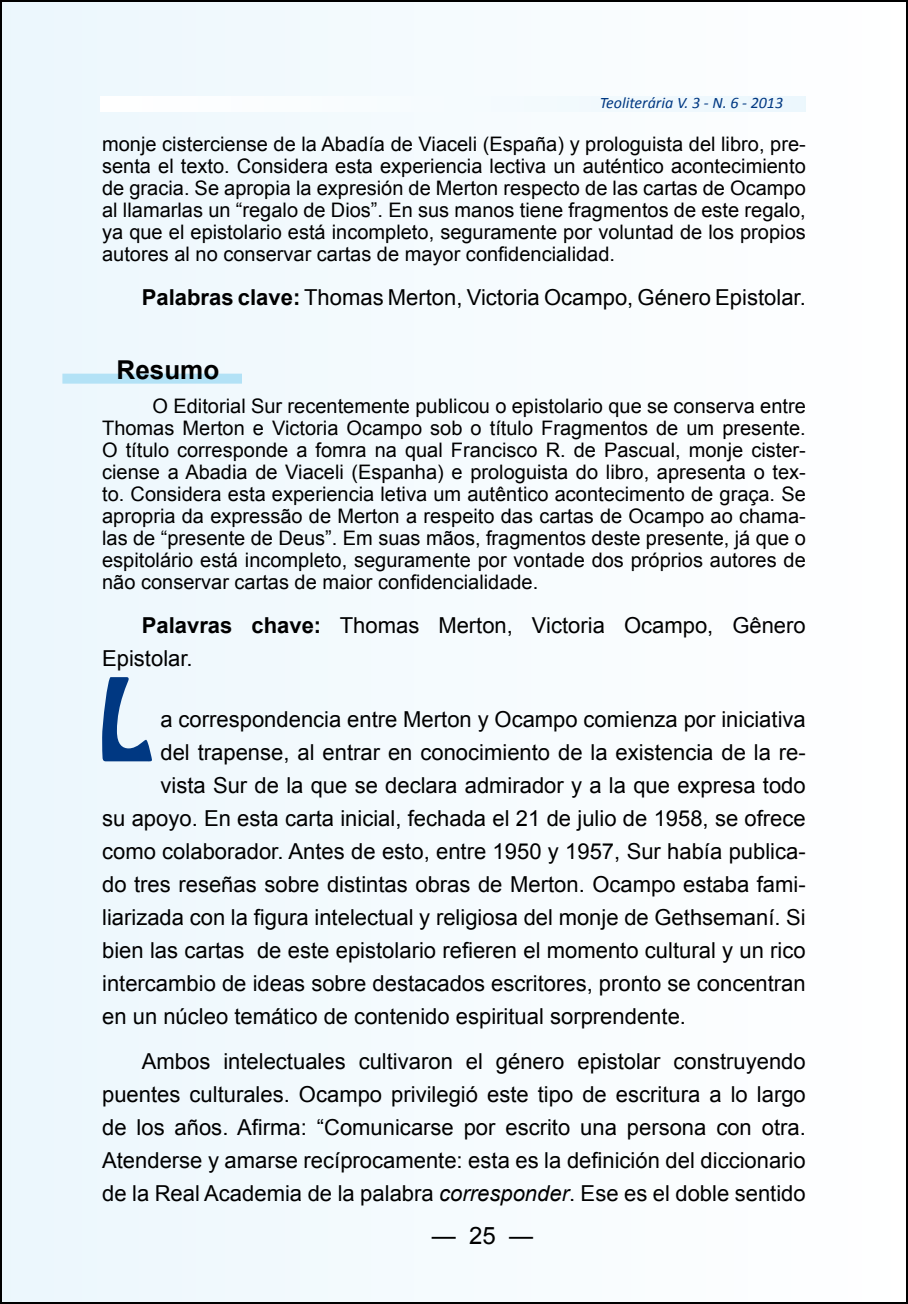
<style>
.page{position:relative;width:908px;height:1304px;background:#fff}
.page>*{position:absolute;margin:0;border:0;box-sizing:border-box;transform-origin:0 0}
.t1{font:101.2px "Hobo Std";color:#003882}
.t2{font:700 26px "Arial";color:#000}
.t3{font:24px "Arial";color:#000}
.t4{font:22px/33px "Arial";color:#000}
.t5{font:20px/22px "Arial";color:#000;text-align:justify}
.t6{font:italic 16px "Calibri";color:#003882}
.s1{font-weight:700}
.s2{font-style:italic}
</style>
<div class="page">
<div style="left:1px;top:1px;width:905px;height:1302px;background:#f5fbfe"></div>
<div style="left:62px;top:374px;width:180px;height:10px;background:#b3e2f6"></div>
<p class="t6" style="left:599px;top:93px;width:185px">Teoliterária V. 3 - N. 6 - 2013</p>
<p class="t5" style="left:102px;top:133px;width:704px">monje cisterciense de la Abadía de Viaceli (España) y prologuista del libro, pre&shy;senta el texto. Considera esta experiencia lectiva un auténtico acontecimiento de gracia. Se apropia la expresión de Merton respecto de las cartas de Ocampo al llamarlas un “regalo de Dios”. En sus manos tiene fragmentos de este regalo, ya que el epistolario está incompleto, seguramente por voluntad de los propios autores al no conservar cartas de mayor confidencialidad.</p>
<p class="t4" style="left:142px;top:281px;width:665px"><span class="s1">Palabras clave:</span> Thomas Merton, Victoria Ocampo, Género Epistolar.</p>
<p class="t2" style="left:117px;top:353px;width:104px">Resumo</p>
<p class="t5" style="left:102px;top:395px;width:704px;text-indent:50px">O Editorial Sur recentemente publicou o epistolario que se conserva entre Thomas Merton e Victoria Ocampo sob o título Fragmentos de um presente.<br>O título corresponde a fomra na qual Francisco R. de Pascual, monje cister&shy;ciense a Abadia de Viaceli (Espanha) e prologuista do libro, apresenta o tex&shy;to. Considera esta experiencia letiva um autêntico acontecimento de graça. Se apropria da expressão de Merton a respeito das cartas de Ocampo ao chama&shy;las de “presente de Deus”. Em suas mãos, fragmentos deste presente, já que o espitolário está incompleto, seguramente por vontade dos próprios autores de não conservar cartas de maior confidencialidade.</p>
<p class="t4" style="left:102px;top:609px;width:704px;text-indent:40px"><span class="s1">Palavras chave:</span> Thomas Merton, Victoria Ocampo, Gênero<br>Epistolar.</p>
<h1 class="t1" style="left:97px;top:650px;width:57px">L</h1>
<p class="t4" style="left:160px;top:703px;width:646px">a correspondencia entre Merton y Ocampo comienza por iniciativa</p>
<p class="t4" style="left:160px;top:736px;width:646px">del trapense, al entrar en conocimiento de la existencia de la re-</p>
<p class="t4" style="left:160px;top:769px;width:646px">vista Sur de la que se declara admirador y a la que expresa todo</p>
<p class="t4" style="left:102px;top:802px;width:704px">su apoyo. En esta carta inicial, fechada el 21 de julio de 1958, se ofrece</p>
<p class="t4" style="left:102px;top:835px;width:704px">como colaborador. Antes de esto, entre 1950 y 1957, Sur había publica-</p>
<p class="t4" style="left:102px;top:868px;width:704px">do tres reseñas sobre distintas obras de Merton. Ocampo estaba fami-</p>
<p class="t4" style="left:102px;top:901px;width:704px">liarizada con la figura intelectual y religiosa del monje de Gethsemaní. Si</p>
<p class="t4" style="left:102px;top:934px;width:704px">bien las cartas de este epistolario refieren el momento cultural y un rico</p>
<p class="t4" style="left:102px;top:967px;width:704px">intercambio de ideas sobre destacados escritores, pronto se concentran</p>
<p class="t4" style="left:102px;top:1000px;width:585px">en un núcleo temático de contenido espiritual sorprendente.</p>
<p class="t4" style="left:102px;top:1045px;width:705px;text-align:justify;text-indent:40px">Ambos intelectuales cultivaron el género epistolar construyendo puentes culturales. Ocampo privilegió este tipo de escritura a lo largo de los años. Afirma: “Comunicarse por escrito una persona con otra.<br>Atenderse y amarse recíprocamente: esta es la definición del diccionario de la Real Academia de la palabra <span class="s2">corresponder</span>. Ese es el doble sentido</p>
<p class="t3" style="left:431px;top:1219px;width:103px">— 25 —</p>
</div>
